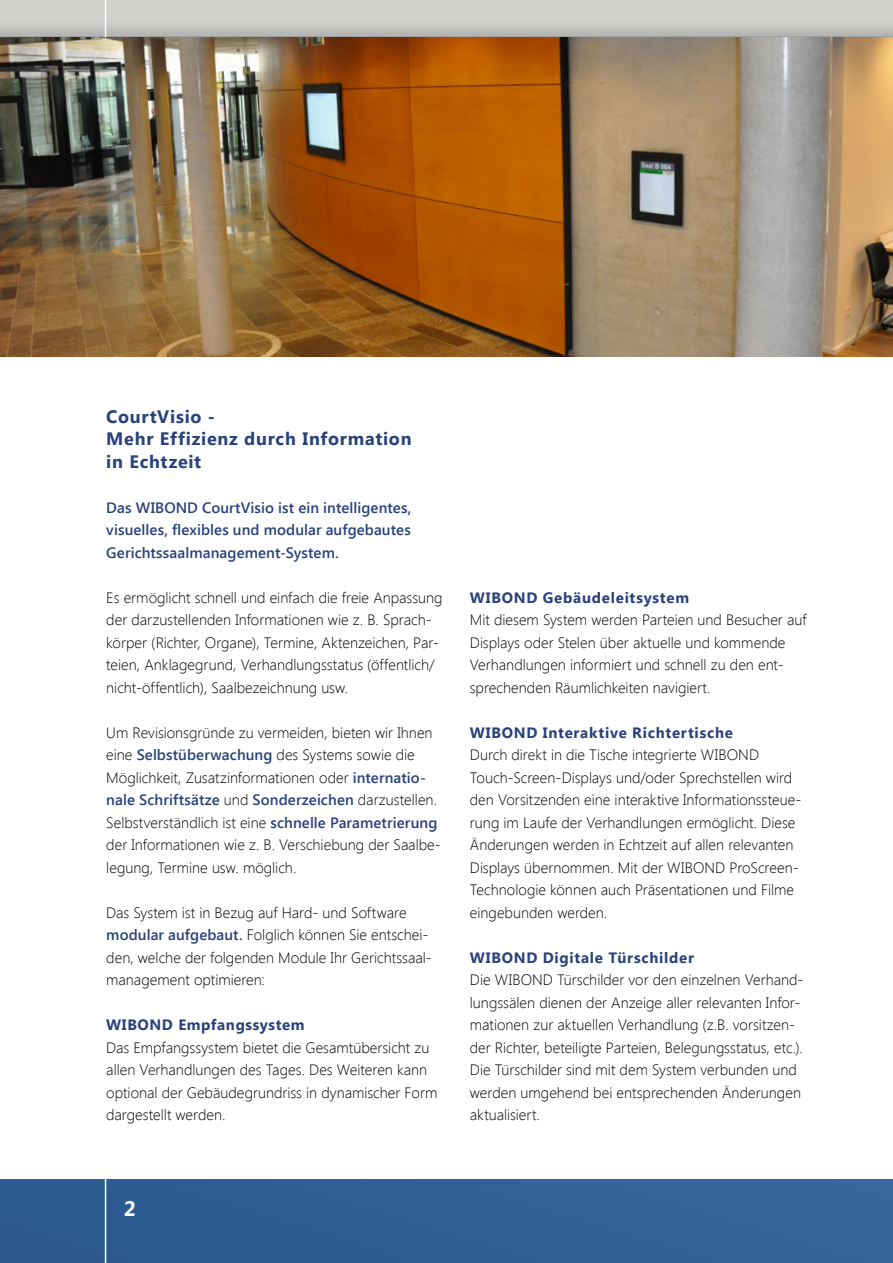
<style>
.page{position:relative;width:893px;height:1263px;background:#fff}
.page>*{position:absolute;margin:0;border:0;box-sizing:border-box;transform-origin:0 0}
.t1{font:700 21px "Segoe UI";color:#fff}
.t2{font:700 18px/22.5px "Segoe UI";letter-spacing:.04em;color:#28427b}
.t3{font:300 15px/22.5px "Segoe UI";color:#000}
.t4{font:600 15px/22.5px "Segoe UI";letter-spacing:.005em;color:#28427b;text-align:justify}
.t5{font:700 15px "Segoe UI";letter-spacing:.05em;color:#28427b}
.s1{font-weight:600;color:#28427b}
</style>
<div class="page">
<div style="left:0;top:1180px;width:893px;height:83px;background:#305f96"></div>
<div style="left:0;top:0;width:893px;height:37px;background:#9f9f9e"></div>
<div style="left:0;top:0;width:893px;height:36px;background:linear-gradient(to bottom,#d9d9d5,#bebebd)"></div>
<hr style="left:105px;top:0;width:1px;height:1263px;background:#fff">
<img style="left:0;top:37px;width:893px;height:319px">
<p class="t2" style="left:106px;top:404px;width:307px">CourtVisio -<br>Mehr Effizienz durch Information in Echtzeit</p>
<p class="t4" style="left:106px;top:495px;width:307px">Das WIBOND CourtVisio ist ein intelligentes, visuelles, flexibles und modular aufgebautes Gerichtssaalmanagement-System.</p>
<p class="t3" style="left:106px;top:585px;width:338px">Es ermöglicht schnell und einfach die freie Anpassung der darzustellenden Informationen wie z. B. Sprach&shy;körper (Richter, Organe), Termine, Aktenzeichen, Par&shy;teien, Anklagegrund, Verhandlungsstatus (öffentlich/ nicht-öffentlich), Saalbezeichnung usw.</p>
<p class="t3" style="left:106px;top:720px;width:336px">Um Revisionsgründe zu vermeiden, bieten wir Ihnen eine <span class="s1">Selbstüberwachung</span> des Systems sowie die Möglichkeit, Zusatzinformationen oder <span class="s1">internatio&shy;nale Schriftsätze</span> und <span class="s1">Sonderzeichen</span> darzustellen.<br>Selbstverständlich ist eine <span class="s1">schnelle Parametrierung </span>der Informationen wie z. B. Verschiebung der Saalbe&shy;legung, Termine usw. möglich.</p>
<p class="t3" style="left:106px;top:900px;width:327px">Das System ist in Bezug auf Hard- und Software <span class="s1">modular aufgebaut.</span> Folglich können Sie entschei&shy;den, welche der folgenden Module Ihr Gerichtssaal&shy;management optimieren:</p>
<p class="t5" style="left:106px;top:1014px;width:200px">WIBOND Empfangssystem</p>
<p class="t3" style="left:106px;top:1035px;width:333px">Das Empfangssystem bietet die Gesamtübersicht zu allen Verhandlungen des Tages. Des Weiteren kann optional der Gebäudegrundriss in dynamischer Form dargestellt werden.</p>
<p class="t5" style="left:470px;top:587px;width:221px">WIBOND Gebäudeleitsystem</p>
<p class="t3" style="left:470px;top:608px;width:338px">Mit diesem System werden Parteien und Besucher auf Displays oder Stelen über aktuelle und kommende Verhandlungen informiert und schnell zu den ent&shy;sprechenden Räumlichkeiten navigiert.</p>
<p class="t5" style="left:470px;top:722px;width:265px">WIBOND Interaktive Richtertische</p>
<p class="t3" style="left:470px;top:743px;width:333px">Durch direkt in die Tische integrierte WIBOND Touch-Screen-Displays und/oder Sprechstellen wird den Vorsitzenden eine interaktive Informationssteue&shy;rung im Laufe der Verhandlungen ermöglicht. Diese Änderungen werden in Echtzeit auf allen relevanten Displays übernommen. Mit der WIBOND ProScreen-Technologie können auch Präsentationen und Filme eingebunden werden.</p>
<p class="t5" style="left:470px;top:947px;width:226px">WIBOND Digitale Türschilder</p>
<p class="t3" style="left:470px;top:968px;width:335px">Die WIBOND Türschilder vor den einzelnen Verhand&shy;lungssälen dienen der Anzeige aller relevanten Infor&shy;mationen zur aktuellen Verhandlung (z.B. vorsitzen&shy;der Richter, beteiligte Parteien, Belegungsstatus, etc.).<br>Die Türschilder sind mit dem System verbunden und werden umgehend bei entsprechenden Änderungen aktualisiert.</p>
<h1 class="t1" style="left:124px;top:1194px;width:14px">2</h1>
</div>
